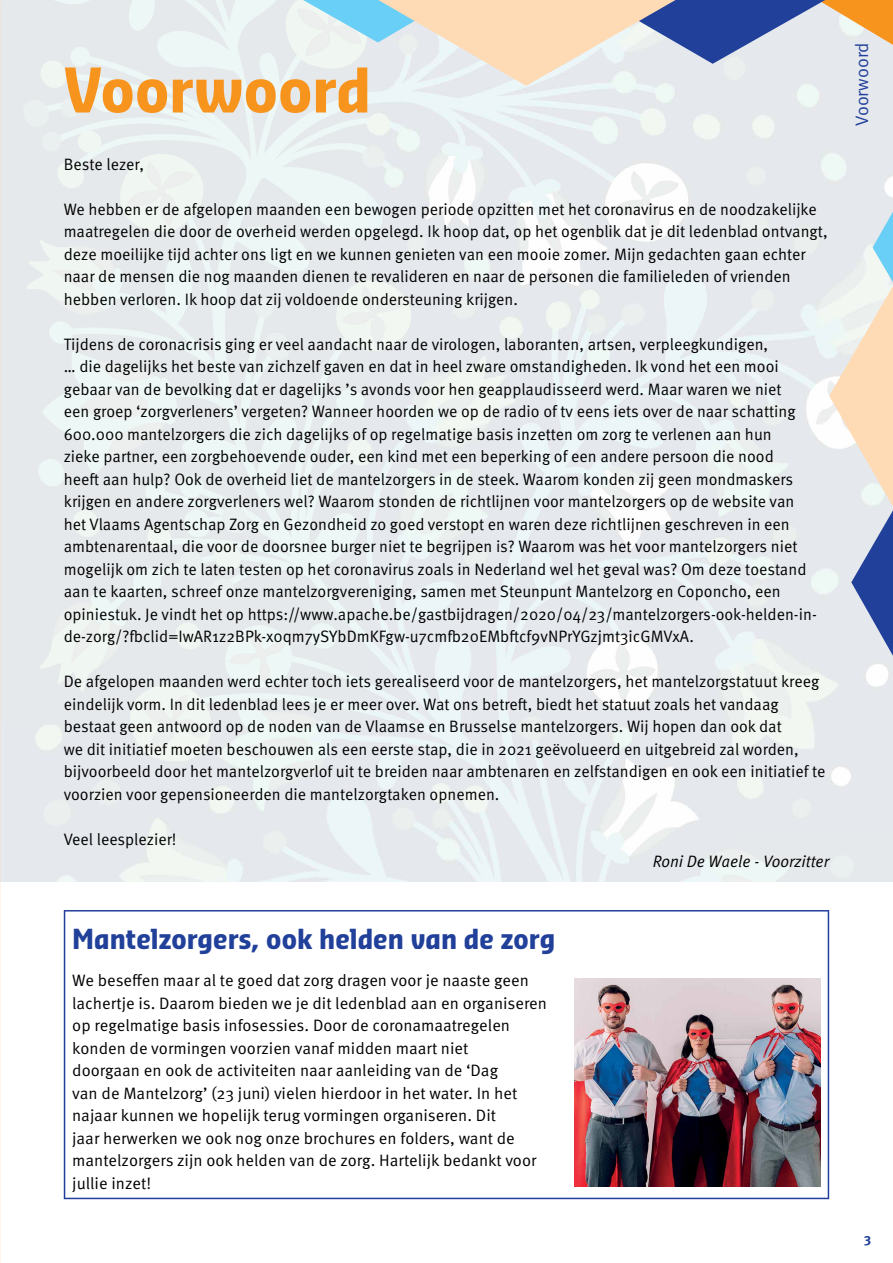
<style>
.page{position:relative;width:893px;height:1263px;background:#fff}
.page>*{position:absolute;margin:0;border:0;box-sizing:border-box;transform-origin:0 0}
.t1{font:700 60px "Sansa Con Pro";color:#f7941e}
.t2{font:700 27px "Sansa Con Pro";color:#21409a}
.t3{font:18px "Meta OT Norm";color:#21409a}
.t4{font:16.5px/22.5px "Meta OT Norm";color:#000}
.t5{font:16.5px "Meta OT Norm Ita";color:#000}
.t6{font:700 13.5px "Meta OT";color:#21409a}
</style>
<div class="page">
<svg style="left:64px;top:910px;width:765px;height:289px"></svg>
<svg style="left:303px;top:0;width:590px;height:86px;background:#cfcdce"></svg>
<svg style="left:829px;top:212px;width:64px;height:444px;background:#d5d4d7"></svg>
<img style="left:574px;top:978px;width:247px;height:208px">
<h1 class="t1" style="left:64px;top:49px;width:309px">Voorwoord</h1>
<p class="t4" style="left:64px;top:153px;width:82px">Beste lezer,</p>
<p class="t4" style="left:64px;top:198px;width:765px">We hebben er de afgelopen maanden een bewogen periode opzitten met het coronavirus en de noodzakelijke maatregelen die door de overheid werden opgelegd. Ik hoop dat, op het ogenblik dat je dit ledenblad ontvangt, deze moeilijke tijd achter ons ligt en we kunnen genieten van een mooie zomer. Mijn gedachten gaan echter naar de mensen die nog maanden dienen te revalideren en naar de personen die familieleden of vrienden hebben verloren. Ik hoop dat zij voldoende ondersteuning krijgen.</p>
<p class="t4" style="left:64px;top:333px;width:754px">Tijdens de coronacrisis ging er veel aandacht naar de virologen, laboranten, artsen, verpleegkundigen,<br>… die dagelijks het beste van zichzelf gaven en dat in heel zware omstandigheden. Ik vond het een mooi gebaar van de bevolking dat er dagelijks ’s avonds voor hen geapplaudisseerd werd. Maar waren we niet<br>een groep ‘zorgverleners’ vergeten? Wanneer hoorden we op de radio of tv eens iets over de naar schatting 600.000 mantelzorgers die zich dagelijks of op regelmatige basis inzetten om zorg te verlenen aan hun<br>zieke partner, een zorgbehoevende ouder, een kind met een beperking of een andere persoon die nood<br>heeft aan hulp? Ook de overheid liet de mantelzorgers in de steek. Waarom konden zij geen mondmaskers krijgen en andere zorgverleners wel? Waarom stonden de richtlijnen voor mantelzorgers op de website van het Vlaams Agentschap Zorg en Gezondheid zo goed verstopt en waren deze richtlijnen geschreven in een ambtenarentaal, die voor de doorsnee burger niet te begrijpen is? Waarom was het voor mantelzorgers niet mogelijk om zich te laten testen op het coronavirus zoals in Nederland wel het geval was? Om deze toestand aan te kaarten, schreef onze mantelzorgvereniging, samen met Steunpunt Mantelzorg en Coponcho, een opiniestuk. Je vindt het op https://www.apache.be/gastbijdragen/2020/04/23/mantelzorgers-ook-helden-in&shy;de-zorg/?fbclid=IwAR1z2BPk-x0qm7ySYbDmKFgw-u7cmfb20EMbftcf9vNPrYGzjmt3icGMVxA.</p>
<p class="t4" style="left:64px;top:671px;width:763px">De afgelopen maanden werd echter toch iets gerealiseerd voor de mantelzorgers, het mantelzorgstatuut kreeg eindelijk vorm. In dit ledenblad lees je er meer over. Wat ons betreft, biedt het statuut zoals het vandaag bestaat geen antwoord op de noden van de Vlaamse en Brusselse mantelzorgers. Wij hopen dan ook dat<br>we dit initiatief moeten beschouwen als een eerste stap, die in 2021 geëvolueerd en uitgebreid zal worden, bijvoorbeeld door het mantelzorgverlof uit te breiden naar ambtenaren en zelfstandigen en ook een initiatief te voorzien voor gepensioneerden die mantelzorgtaken opnemen.</p>
<p class="t4" style="left:64px;top:828px;width:114px">Veel leesplezier!</p>
<p class="t5" style="left:653px;top:852px;width:178px">Roni De Waele - Voorzitter</p>
<h2 class="t2" style="left:72px;top:920px;width:484px">Mantelzorgers, ook helden van de zorg</h2>
<p class="t4" style="left:72px;top:969px;width:476px">We beseffen maar al te goed dat zorg dragen voor je naaste geen lachertje is. Daarom bieden we je dit ledenblad aan en organiseren op regelmatige basis infosessies. Door de coronamaatregelen konden de vormingen voorzien vanaf midden maart niet<br>doorgaan en ook de activiteiten naar aanleiding van de ‘Dag<br>van de Mantelzorg’ (23 juni) vielen hierdoor in het water. In het najaar kunnen we hopelijk terug vormingen organiseren. Dit<br>jaar herwerken we ook nog onze brochures en folders, want de mantelzorgers zijn ook helden van de zorg. Hartelijk bedankt voor jullie inzet!</p>
<p class="t3" style="left:851px;top:126px;width:85px;rotate:-90deg">Voorwoord</p>
<p class="t6" style="left:864px;top:1230px;width:9px">3</p>
</div>
